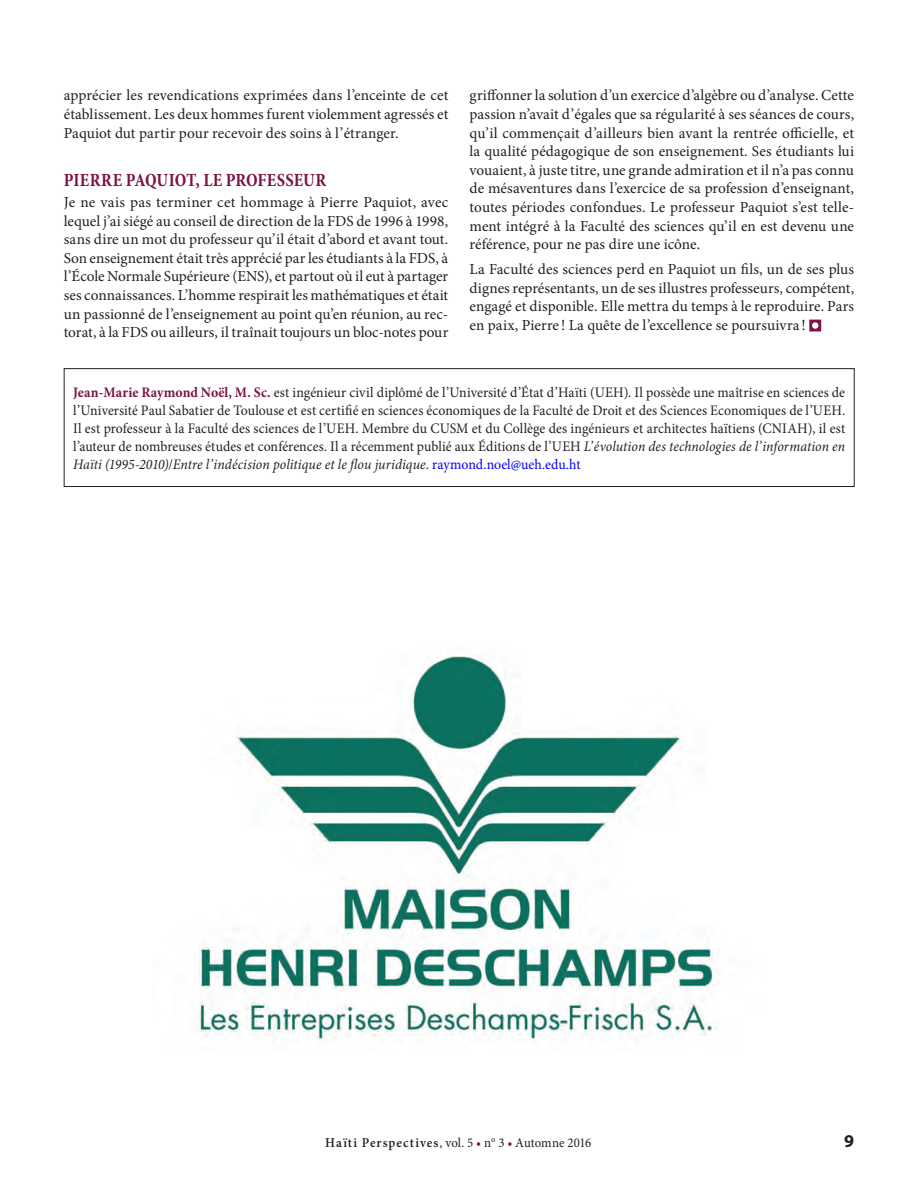
<style>
.page{position:relative;width:918px;height:1188px;background:#fff}
.page>*{position:absolute;margin:0;border:0;box-sizing:border-box;transform-origin:0 0}
._11ROUGE_ti{font:700 condensed 18.75px "Minion Pro";letter-spacing:.005em;color:#7b1545;scale:.95 1}
.t1{font:700 18px "Myriad Pro";color:#231f20}
._01_tx{font:15.3px/18.6px "Minion Pro";color:#231f20;text-align:justify}
.t2{font:14.55px/18px "Minion Pro";letter-spacing:.005em;color:#231f20;text-align:justify;scale:.95 1}
.t3{font:13.5px "Minion Pro";color:#231f20;scale:.95 1}
.s1{font-weight:700;color:#7b1545}
.s2{font-style:italic}
.s3{color:#00f}
.s4{font-weight:600}
.s5{color:#7b1545}
</style>
<div class="page">
<svg style="left:809px;top:320px;width:12px;height:11px"></svg>
<div style="left:64px;top:368px;width:791px;height:119px;border:1px solid #231f20"></div>
<img style="left:195px;top:655px;width:522px;height:386px">
<p class="_01_tx" style="left:64px;top:86px;width:386px">apprécier les revendications exprimées dans l’enceinte de cet établissement. Les deux hommes furent violemment agressés et Paquiot dut partir pour recevoir des soins à l’étranger.</p>
<p class="_11ROUGE_ti" style="left:64px;top:167px;width:278px">PIERRE PAQUIOT, LE PROFESSEUR</p>
<p class="_01_tx" style="left:64px;top:193px;width:386px">Je ne vais pas terminer cet hommage à Pierre Paquiot, avec lequel j’ai siégé au conseil de direction de la FDS de 1996 à 1998, sans dire un mot du professeur qu’il était d’abord et avant tout.<br>Son enseignement était très apprécié par les étudiants à la FDS, à l’École Normale Supérieure (ENS), et partout où il eut à partager ses connaissances. L’homme respirait les mathématiques et était un passionné de l’enseignement au point qu’en réunion, au rec&shy;torat, à la FDS ou ailleurs, il traînait toujours un bloc-notes pour</p>
<p class="_01_tx" style="left:470px;top:86px;width:386px">griffonner la solution d’un exercice d’algèbre ou d’analyse. Cette passion n’avait d’égales que sa régularité à ses séances de cours, qu’il commençait d’ailleurs bien avant la rentrée officielle, et la qualité pédagogique de son enseignement. Ses étudiants lui vouaient, à juste titre, une grande admiration et il n’a pas connu de mésaventures dans l’exercice de sa profession d’enseignant, toutes périodes confondues. Le professeur Paquiot s’est telle&shy;ment intégré à la Faculté des sciences qu’il en est devenu une référence, pour ne pas dire une icône.</p>
<p class="_01_tx" style="left:470px;top:260px;width:386px">La Faculté des sciences perd en Paquiot un fils, un de ses plus dignes représentants, un de ses illustres professeurs, compétent, engagé et disponible. Elle mettra du temps à le reproduire. Pars en paix, Pierre ! La quête de l’excellence se poursuivra !</p>
<p class="t2" style="left:73px;top:383px;width:814px"><span class="s1">Jean-Marie Raymond Noël, M. Sc.</span> est ingénieur civil diplômé de l’Université d’État d’Haïti (UEH). Il possède une maîtrise en sciences de l’Université Paul Sabatier de Toulouse et est certifié en sciences économiques de la Faculté de Droit et des Sciences Economiques de l’UEH.<br>Il est professeur à la Faculté des sciences de l’UEH. Membre du CUSM et du Collège des ingénieurs et architectes haïtiens (CNIAH), il est l’auteur de nombreuses études et conférences. Il a récemment publié aux Éditions de l’UEH <span class="s2">L’évolution des technologies de l’information en Haïti (1995-2010)</span>/<span class="s2">Entre l’indécision politique et le flou juridique</span>. <span class="s3">raymond.noel@ueh.edu.ht</span></p>
<p class="t3" style="left:325px;top:1134px;width:282px"><span class="s4">Haïti Perspectives</span>, vol. 5 <span class="s5">•</span> n<sup>o</sup> 3 <span class="s5">•</span> Automne 2016</p>
<p class="t1" style="left:844px;top:1130px;width:11px">9</p>
</div>
